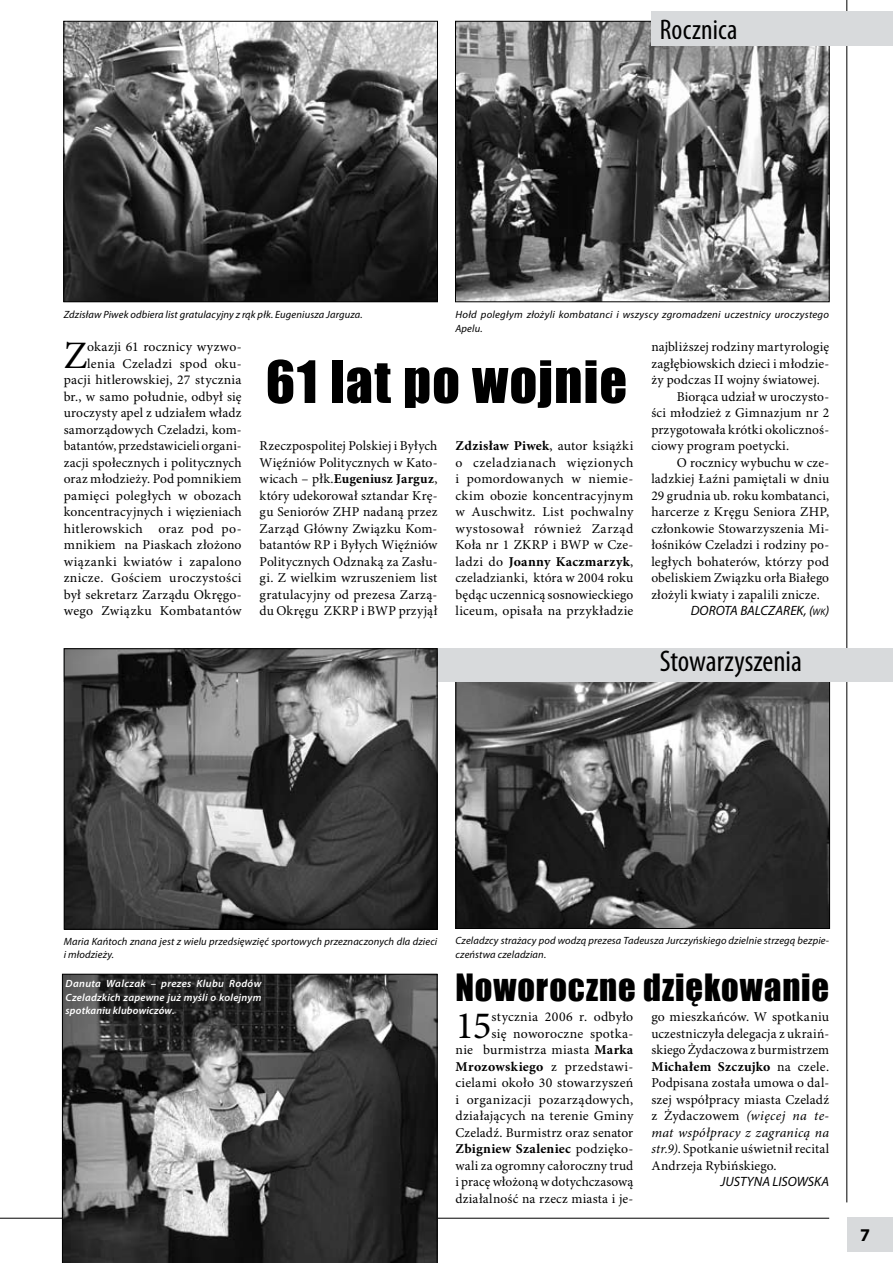
<style>
.page{position:relative;width:893px;height:1263px;background:#fff}
.page>*{position:absolute;margin:0;border:0;box-sizing:border-box;transform-origin:0 0}
.t1{font:54px "Impact";letter-spacing:.02em;color:#000}
.t2{font:38.85px "Minion Pro";color:#000}
.t3{font:34.5px "Impact";letter-spacing:.025em;color:#000}
.t4{font:condensed 30px "Myriad Pro";color:#000}
.t5{font:condensed 28.5px "Myriad Pro";letter-spacing:.005em;color:#000}
.t6{font:13.5px/16.5px "Minion Pro";letter-spacing:.015em;color:#000;text-align:justify}
.t7{font:italic 13.5px "Myriad Pro";color:#000}
.t8{font:italic 10.5px/13.5px "Myriad Pro";letter-spacing:.015em;color:#000}
.t9{font:italic 600 10.5px/13.5px "Myriad Pro";letter-spacing:.015em;color:#fff;text-align:justify}
.s1{font-weight:700}
.s2{font-size:9.45px}
.s3{font-style:italic}
</style>
<div class="page">
<hr style="left:846px;top:0;width:1px;height:1202px;background:#000">
<img style="left:457px;top:681px;width:371px;height:246px">
<div style="left:64px;top:648px;width:829px;height:33px;background:#d8dadc"></div>
<img style="left:66px;top:650px;width:369px;height:278px">
<div style="left:64px;top:648px;width:373px;height:282px;border:1px solid #000"></div>
<img style="left:65px;top:23px;width:371px;height:277px">
<div style="left:63px;top:21px;width:375px;height:281px;border:1px solid #000"></div>
<img style="left:457px;top:23px;width:371px;height:277px">
<div style="left:455px;top:21px;width:375px;height:281px;border:1px solid #000"></div>
<div style="left:847px;top:1217px;width:46px;height:34px;background:#d8dadc"></div>
<hr style="left:0;top:1218px;width:829px;height:1px;background:#000">
<div style="left:651px;top:12px;width:242px;height:34px;background:#d8dadc"></div>
<svg style="left:62px;top:974px;width:375px;height:289px;background:#4d4d4d"></svg>
<h3 class="t5" style="left:660px;top:15px;width:79px">Rocznica</h3>
<p class="t8" style="left:64px;top:307px;width:301px">Zdzisław Piwek odbiera list gratulacyjny z rąk płk. Eugeniusza Jarguza.</p>
<p class="t8" style="left:455px;top:308px;width:375px">Hołd poległym złożyli kombatanci i wszyscy zgromadzeni uczestnicy uroczystego<br>Apelu.</p>
<h2 class="t2" style="left:64px;top:332px;width:25px">Z</h2>
<p class="t6" style="left:64px;top:339px;width:179px;text-align:right">okazji 61 rocznicy wyzwo&shy;lenia Czeladzi spod oku&shy;pacji hitlerowskiej, 27 stycznia br., w samo południe, odbył się uroczysty apel z udziałem władz samorządowych Czeladzi, kom&shy;batantów, przedstawicieli organi&shy;zacji społecznych i politycznych oraz młodzieży. Pod pomnikiem pamięci poległych w obozach koncentracyjnych i więzieniach hitlerowskich oraz pod po&shy;mnikiem na Piaskach złożono wiązanki kwiatów i zapalono znicze. Gościem uroczystości był sekretarz Zarządu Okręgo&shy;wego Związku Kombatantów</p>
<h1 class="t1" style="left:266px;top:340px;width:363px">61 lat po wojnie</h1>
<p class="t6" style="left:260px;top:438px;width:179px">Rzeczpospolitej Polskiej i Byłych Więźniów Politycznych w Kato&shy;wicach – płk.<span class="s1">Eugeniusz Jarguz</span>, który udekorował sztandar Krę&shy;gu Seniorów ZHP nadaną przez Zarząd Główny Związku Kom&shy;batantów RP i Byłych Więźniów Politycznych Odznaką za Zasłu&shy;gi. Z wielkim wzruszeniem list gratulacyjny od prezesa Zarzą&shy;du Okręgu ZKRP i BWP przyjął</p>
<p class="t6" style="left:455px;top:438px;width:179px"><span class="s1">Zdzisław Piwek</span>, autor książki o czeladzianach więzionych i pomordowanych w niemie&shy;ckim obozie koncentracyjnym w Auschwitz. List pochwalny wystosował również Zarząd Koła nr 1 ZKRP i BWP w Cze&shy;ladzi do <span class="s1">Joanny Kaczmarzyk</span>, czeladzianki, która w 2004 roku będąc uczennicą sosnowieckiego liceum, opisała na przykładzie</p>
<p class="t6" style="left:651px;top:339px;width:179px">najbliższej rodziny martyrologię</p>
<p class="t6" style="left:651px;top:356px;width:179px">zagłębiowskich dzieci i młodzie-</p>
<p class="t6" style="left:651px;top:372px;width:170px">ży podczas II wojny światowej.</p>
<p class="t6" style="left:677px;top:389px;width:154px">Biorąca udział w uroczysto-</p>
<p class="t6" style="left:651px;top:405px;width:179px">ści młodzież z Gimnazjum nr 2</p>
<p class="t6" style="left:651px;top:422px;width:179px">przygotowała krótki okolicznoś-</p>
<p class="t6" style="left:651px;top:438px;width:139px">ciowy program poetycki.</p>
<p class="t6" style="left:677px;top:455px;width:154px">O rocznicy wybuchu w cze-</p>
<p class="t6" style="left:651px;top:471px;width:179px">ladzkiej Łaźni pamiętali w dniu</p>
<p class="t6" style="left:651px;top:488px;width:179px">29 grudnia ub. roku kombatanci,</p>
<p class="t6" style="left:651px;top:504px;width:179px">harcerze z Kręgu Seniora ZHP,</p>
<p class="t6" style="left:651px;top:521px;width:179px">członkowie Stowarzyszenia Mi-</p>
<p class="t6" style="left:651px;top:537px;width:179px">łośników Czeladzi i rodziny po-</p>
<p class="t6" style="left:651px;top:554px;width:179px">ległych bohaterów, którzy pod</p>
<p class="t6" style="left:651px;top:570px;width:179px">obeliskiem Związku orła Białego</p>
<p class="t6" style="left:651px;top:587px;width:170px">złożyli kwiaty i zapalili znicze.</p>
<p class="t7" style="left:691px;top:602px;width:33px">DOROTA</p>
<p class="t7" style="left:740px;top:602px;width:90px">BA LCZA REK, (<span class="s2">wk</span>)</p>
<h3 class="t4" style="left:660px;top:645px;width:144px">Stowarzyszenia</h3>
<p class="t8" style="left:64px;top:934px;width:375px">Maria Kańtoch znana jest z wielu przedsięwzięć sportowych przeznaczonych dla dzieci i młodzieży.</p>
<p class="t8" style="left:455px;top:934px;width:375px">Czeladzcy strażacy pod wodzą prezesa Tadeusza Jurczyńskiego dzielnie strzegą bezpie&shy;czeństwa czeladzian.</p>
<p class="t9" style="left:66px;top:977px;width:197px">Danuta Walczak – prezes Klubu Rodów Czeladzkich zapewne już myśli o kolejnym spotkaniu klubowiczów.</p>
<h3 class="t3" style="left:455px;top:961px;width:375px">Noworoczne dziękowanie</h3>
<p class="t6" style="left:455px;top:1009px;width:179px;text-align:right">stycznia 2006 r. odbyło<br>się noworoczne spotka-<br>nie burmistrza miasta <span class="s1">Marka<br>Mrozowskiego</span> z przedstawi&shy;cielami około 30 stowarzyszeń i organizacji pozarządowych, działających na terenie Gminy<br>Czeladź. Burmistrz oraz senator<br><span class="s1">Zbigniew Szaleniec</span> podzięko&shy;wali za ogromny całoroczny trud i pracę włożoną wdotychczasową działalność na rzecz miasta i je-</p>
<p class="t6" style="left:651px;top:1009px;width:179px">go mieszkańców. W spotkaniu uczestniczyła delegacja z ukraiń&shy;skiego Żydaczowa z burmistrzem <span class="s1">Michałem Szczujko</span> na czele.<br>Podpisana została umowa o dal&shy;szej współpracy miasta Czeladź z Żydaczowem <span class="s3">(więcej na te&shy;mat współpracy z zagranicą na str.9)</span>. Spotkanie uświetnił recital Andrzeja Rybińskiego.</p>
<h2 class="t2" style="left:455px;top:1002px;width:37px">15</h2>
<p class="t7" style="left:720px;top:1173px;width:110px">JUSTYNA LISOWSKA</p>
</div>
